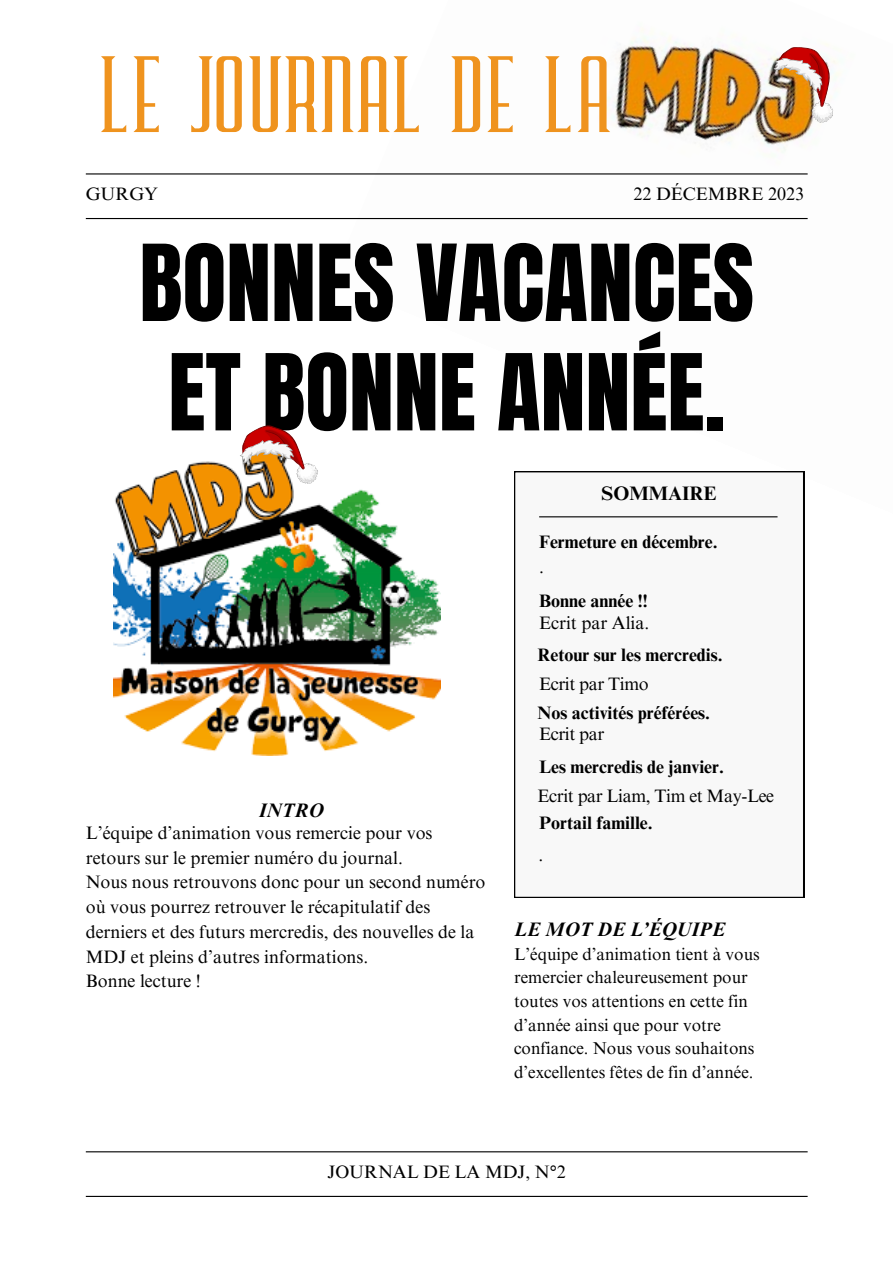
<style>
.page{position:relative;width:893px;height:1264px;background:#fff}
.page>*{position:absolute;margin:0;border:0;box-sizing:border-box;transform-origin:0 0}
.t1{font:115.5px "Furgatorio";color:#ef931e}
.t2{font:90px "Anton";color:#000}
.t3{font:italic 700 19.5px "Times NRMT Pro";color:#000}
.t4{font:700 19.5px "Times NRMT Pro";color:#000}
.t5{font:18px/24.8px "Times NRMT Pro";color:#000}
.t6{font:700 18px "Times NRMT Pro";color:#000}
.t7{font:18px "Times NRMT Pro";letter-spacing:-.02em;color:#000}
.t8{font:17.1px/23.7px "Times NRMT Pro";color:#000}
</style>
<div class="page">
<img style="left:331px;top:28px;width:509px;height:531px">
<hr style="left:86px;top:173px;width:721px;height:1px;background:#000">
<hr style="left:86px;top:218px;width:721px;height:1px;background:#000">
<svg style="left:514px;top:471px;width:290px;height:426px"></svg>
<hr style="left:86px;top:1151px;width:721px;height:1px;background:#000">
<hr style="left:86px;top:1195px;width:721px;height:1px;background:#000">
<hr style="left:539px;top:516px;width:238px;height:1px;background:#000">
<img style="left:113px;top:428px;width:327px;height:327px">
<img style="left:773px;top:46px;width:61px;height:77px">
<svg style="left:235px;top:425px;width:87px;height:68px"></svg>
<p class="t1" style="left:101px;top:35px;width:514px">LE JOURNAL DE LA</p>
<p class="t5" style="left:86px;top:183px;width:74px">GURGY</p>
<p class="t5" style="left:633px;top:183px;width:172px">22 DÉCEMBRE 2023</p>
<p class="t2" style="left:139px;top:218px;width:616px">BONNES VACANCES</p>
<p class="t2" style="left:168px;top:328px;width:558px">ET BONNE ANNÉE.</p>
<p class="t4" style="left:601px;top:486px;width:116px">SOMMAIRE</p>
<p class="t6" style="left:539px;top:535px;width:180px">Fermeture en décembre.</p>
<p class="t5" style="left:539px;top:557px;width:6px">.</p>
<p class="t6" style="left:539px;top:594px;width:110px">Bonne année !!</p>
<p class="t5" style="left:539px;top:612px;width:112px">Ecrit par Alia.</p>
<p class="t6" style="left:537px;top:648px;width:186px">Retour sur les mercredis.</p>
<p class="t7" style="left:539px;top:677px;width:111px">Ecrit par Timo</p>
<p class="t3" style="left:259px;top:802px;width:66px">INTRO</p>
<p class="t5" style="left:86px;top:822px;width:348px">L’équipe d’animation vous remercie pour vos retours sur le premier numéro du journal.</p>
<p class="t5" style="left:86px;top:872px;width:401px">Nous nous retrouvons donc pour un second numéro où vous pourrez retrouver le récapitulatif des derniers et des futurs mercredis, des nouvelles de la MDJ et pleins d’autres informations.</p>
<p class="t5" style="left:86px;top:971px;width:116px">Bonne lecture !</p>
<p class="t6" style="left:537px;top:706px;width:174px">Nos activités préférées.</p>
<p class="t7" style="left:539px;top:727px;width:67px">Ecrit par</p>
<p class="t6" style="left:539px;top:759px;width:186px">Les mercredis de janvier.</p>
<p class="t7" style="left:537px;top:788px;width:238px">Ecrit par Liam, Tim et May-Lee</p>
<p class="t6" style="left:539px;top:815px;width:115px">Portail famille.</p>
<p class="t5" style="left:538px;top:845px;width:6px">.</p>
<p class="t3" style="left:514px;top:922px;width:212px">LE MOT DE L’ÉQUIPE</p>
<p class="t8" style="left:514px;top:944px;width:247px">L’équipe d’animation tient à vous remercier chaleureusement pour toutes vos attentions en cette fin d’année ainsi que pour votre confiance. Nous vous souhaitons d’excellentes fêtes de fin d’année.</p>
<p class="t5" style="left:327px;top:1161px;width:240px">JOURNAL DE LA MDJ, N°2</p>
</div>
